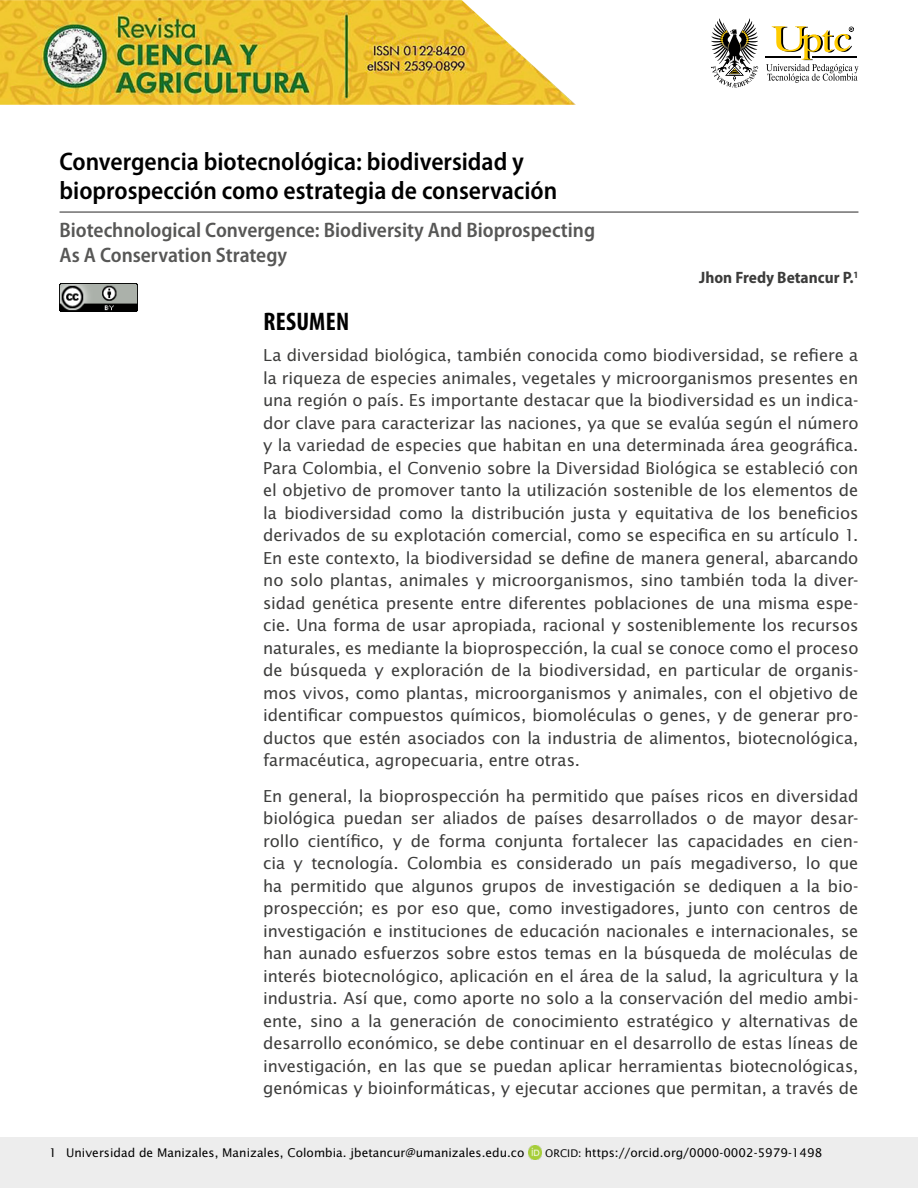
<style>
.page{position:relative;width:918px;height:1188px;background:#fff}
.page>*{position:absolute;margin:0;border:0;box-sizing:border-box;transform-origin:0 0}
.t1{font:600 semi-condensed 25.5px/28.5px "Myriad Pro";color:#000}
.t2{font:700 condensed 25.5px "Myriad Pro";letter-spacing:.01em;color:#000}
.t3{font:600 semi-condensed 21px/25.5px "Myriad Pro";color:#575756}
.t4{font:16.5px/22.5px "Lucida Sans Std";letter-spacing:-.005em;color:#3c3c3b;text-align:justify}
.t5{font:700 semi-condensed 16.5px "Myriad Pro";color:#3c3c3b}
.t6{font:12px "Lucida Sans Std";color:#000}
.s1{font-size:10.5px}
</style>
<div class="page">
<svg style="left:711px;top:18px;width:47px;height:69px"></svg>
<svg style="left:766px;top:26px;width:92px;height:57px"></svg>
<img style="left:0;top:0;width:576px;height:105px">
<hr style="left:60px;top:211px;width:798px;height:2px;background:#706f6f">
<img style="left:60px;top:284px;width:78px;height:27px">
<div style="left:1px;top:1137px;width:917px;height:51px;background:#ededed"></div>
<img style="left:528px;top:1146px;width:14px;height:13px">
<h1 class="t1" style="left:60px;top:148px;width:499px">Convergencia biotecnológica: biodiversidad y bioprospección como estrategia de conservación</h1>
<p class="t3" style="left:60px;top:217px;width:537px">Biotechnological Convergence: Biodiversity And Bioprospecting<br>As A Conservation Strategy</p>
<p class="t5" style="left:699px;top:269px;width:161px">Jhon Fredy Betancur P.<sup>1</sup></p>
<h1 class="t2" style="left:263px;top:306px;width:87px">RESUMEN</h1>
<p class="t4" style="left:263px;top:344px;width:597px">La diversidad biológica, también conocida como biodiversidad, se refiere a la riqueza de especies animales, vegetales y microorganismos presentes en una región o país. Es importante destacar que la biodiversidad es un indica&shy;dor clave para caracterizar las naciones, ya que se evalúa según el número y la variedad de especies que habitan en una determinada área geográfica.<br>Para Colombia, el Convenio sobre la Diversidad Biológica se estableció con el objetivo de promover tanto la utilización sostenible de los elementos de la biodiversidad como la distribución justa y equitativa de los beneficios derivados de su explotación comercial, como se especifica en su artículo 1.<br>En este contexto, la biodiversidad se define de manera general, abarcando no solo plantas, animales y microorganismos, sino también toda la diver&shy;sidad genética presente entre diferentes poblaciones de una misma espe&shy;cie. Una forma de usar apropiada, racional y sosteniblemente los recursos naturales, es mediante la bioprospección, la cual se conoce como el proceso de búsqueda y exploración de la biodiversidad, en particular de organis&shy;mos vivos, como plantas, microorganismos y animales, con el objetivo de identificar compuestos químicos, biomoléculas o genes, y de generar pro&shy;ductos que estén asociados con la industria de alimentos, biotecnológica, farmacéutica, agropecuaria, entre otras.</p>
<p class="t4" style="left:263px;top:785px;width:597px">En general, la bioprospección ha permitido que países ricos en diversidad biológica puedan ser aliados de países desarrollados o de mayor desar&shy;rollo científico, y de forma conjunta fortalecer las capacidades en cien&shy;cia y tecnología. Colombia es considerado un país megadiverso, lo que ha permitido que algunos grupos de investigación se dediquen a la bio&shy;prospección; es por eso que, como investigadores, junto con centros de investigación e instituciones de educación nacionales e internacionales, se han aunado esfuerzos sobre estos temas en la búsqueda de moléculas de interés biotecnológico, aplicación en el área de la salud, la agricultura y la industria. Así que, como aporte no solo a la conservación del medio ambi&shy;ente, sino a la generación de conocimiento estratégico y alternativas de desarrollo económico, se debe continuar en el desarrollo de estas líneas de investigación, en las que se puedan aplicar herramientas biotecnológicas, genómicas y bioinformáticas, y ejecutar acciones que permitan, a través de</p>
<p class="t6" style="left:49px;top:1146px;width:477px">1 Universidad de Manizales, Manizales, Colombia. jbetancur@umanizales.edu.co</p>
<p class="t6" style="left:545px;top:1146px;width:279px"><span class="s1">ORCID:</span> https://orcid.org/0000-0002-5979-1498</p>
</div>
